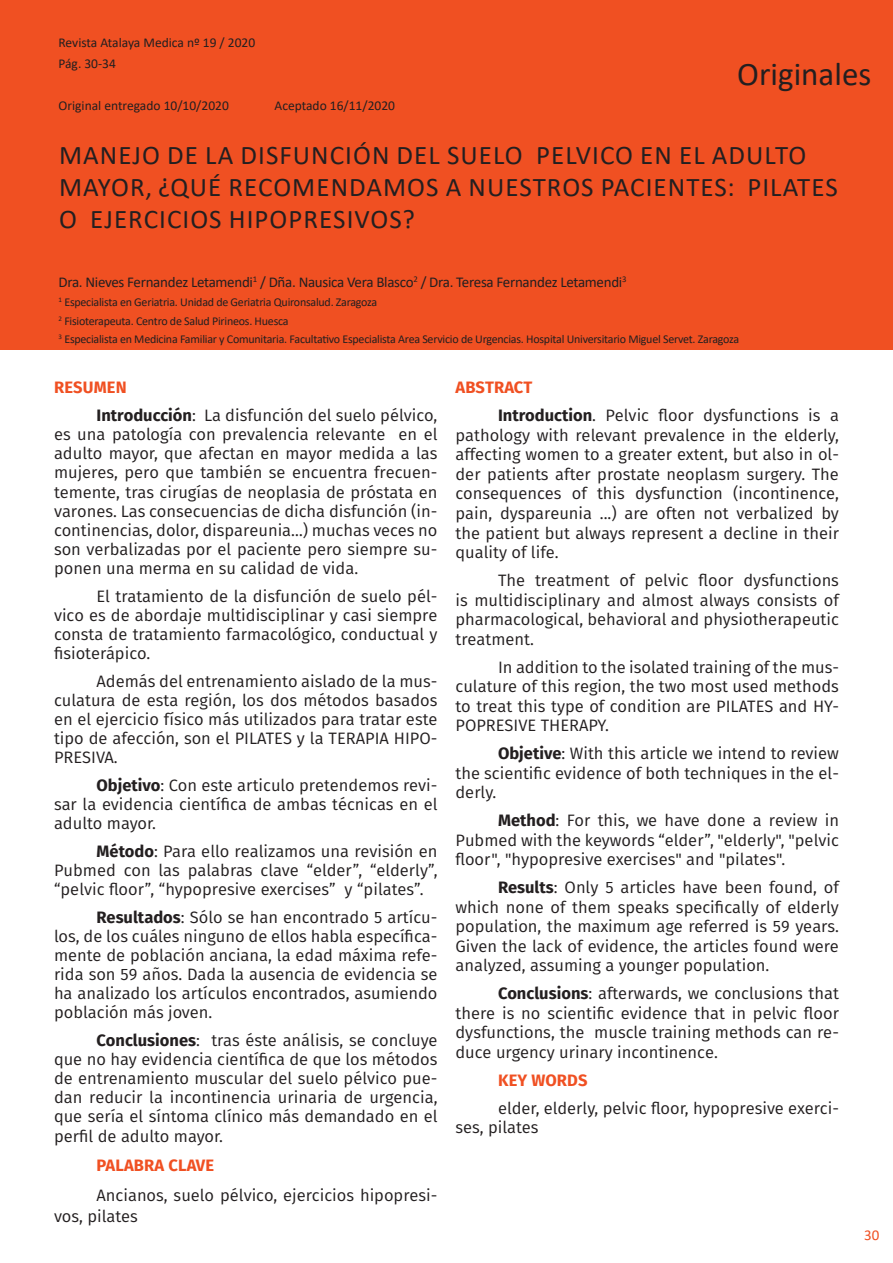
<style>
.page{position:relative;width:893px;height:1263px;background:#fff}
.page>*{position:absolute;margin:0;border:0;box-sizing:border-box;transform-origin:0 0}
.t1{font:33px "Calibri";color:#231f20}
.Encabezado_articulos{font:27px/32.4px "Calibri";letter-spacing:.04em;color:#231f20}
.Texto{font:16.5px/19.2px "Fira Sans";color:#231f20;text-align:justify}
.Texto-2{font:700 16.5px "Fira Sans";letter-spacing:.01em;color:#f05022}
.encabezado{font:700 16.5px "Fira Sans";letter-spacing:.01em;color:#f05022}
.Encabezado_articulos-2{font:15px "Calibri";letter-spacing:-.02em;color:#231f20}
.t2{font:15px "Calibri";color:#f05022}
.t3{font:13.5px "Calibri";color:#231f20}
.Encabezado_articulos-3{font:12px "Calibri";letter-spacing:-.02em;color:#231f20}
.s1{font-weight:700}
</style>
<div class="page">
<div style="left:0;top:0;width:893px;height:349px;background:#f05022"></div>
<p class="t3" style="left:58px;top:33px;width:198px">Revista Atalaya Medica nº 19 / 2020</p>
<p class="t3" style="left:58px;top:54px;width:59px">Pág. 30-34</p>
<p class="t3" style="left:58px;top:96px;width:172px">Original entregado 10/10/2020</p>
<p class="t3" style="left:274px;top:96px;width:122px">Aceptado 16/11/2020</p>
<h1 class="t1" style="left:737px;top:51px;width:136px">Originales</h1>
<p class="Encabezado_articulos" style="left:59px;top:138px;width:780px">MANEJO DE LA DISFUNCIÓN DEL SUELO PELVICO EN EL ADULTO<br>MAYOR, ¿QUÉ RECOMENDAMOS A NUESTROS PACIENTES: PILATES<br>O EJERCICIOS HIPOPRESIVOS?</p>
<p class="Encabezado_articulos-2" style="left:58px;top:272px;width:569px">Dra. Nieves Fernandez Letamendi<sup>1</sup> / Dña. Nausica Vera Blasco<sup>2</sup> / Dra. Teresa Fernandez Letamendi<sup>3</sup></p>
<p class="Encabezado_articulos-3" style="left:58px;top:294px;width:320px"><sup>1</sup> Especialista en Geriatria. Unidad de Geriatria Quironsalud. Zaragoza</p>
<p class="Encabezado_articulos-3" style="left:58px;top:312px;width:232px"><sup>2</sup> Fisioterapeuta. Centro de Salud Pirineos. Huesca</p>
<p class="Encabezado_articulos-3" style="left:58px;top:331px;width:682px"><sup>3</sup> Especialista en Medicina Familiar y Comunitaria. Facultativo Especialista Area Servicio de Urgencias. Hospital Universitario Miguel Servet. Zaragoza</p>
<p class="encabezado" style="left:54px;top:374px;width:74px">RESUMEN</p>
<p class="Texto" style="left:54px;top:405px;width:385px;text-indent:43px"><span class="s1">Introducción</span>: La disfunción del suelo pélvico, es una patología con prevalencia relevante en el adulto mayor, que afectan en mayor medida a las mujeres, pero que también se encuentra frecuen&shy;temente, tras cirugías de neoplasia de próstata en varones. Las consecuencias de dicha disfunción (in&shy;continencias, dolor, dispareunia…) muchas veces no son verbalizadas por el paciente pero siempre su&shy;ponen una merma en su calidad de vida.</p>
<p class="Texto" style="left:54px;top:586px;width:385px;text-indent:43px">El tratamiento de la disfunción de suelo pél&shy;vico es de abordaje multidisciplinar y casi siempre consta de tratamiento farmacológico, conductual y fisioterápico.</p>
<p class="Texto" style="left:54px;top:671px;width:385px;text-indent:43px">Además del entrenamiento aislado de la mus&shy;culatura de esta región, los dos métodos basados en el ejercicio físico más utilizados para tratar este tipo de afección, son el PILATES y la TERAPIA HIPO-PRESIVA.</p>
<p class="Texto" style="left:54px;top:775px;width:385px;text-indent:43px"><span class="s1">Objetivo</span>: Con este articulo pretendemos revi&shy;sar la evidencia científica de ambas técnicas en el adulto mayor.</p>
<p class="Texto" style="left:54px;top:841px;width:385px;text-indent:43px"><span class="s1">Método</span>: Para ello realizamos una revisión en Pubmed con las palabras clave “elder”, “elderly”, “pelvic floor”, “hypopresive exercises” y “pilates”.</p>
<p class="Texto" style="left:54px;top:907px;width:385px;text-indent:43px"><span class="s1">Resultados</span>: Sólo se han encontrado 5 artícu&shy;los, de los cuáles ninguno de ellos habla específica&shy;mente de población anciana, la edad máxima refe&shy;rida son 59 años. Dada la ausencia de evidencia se ha analizado los artículos encontrados, asumiendo población más joven.</p>
<p class="Texto" style="left:54px;top:1030px;width:385px;text-indent:43px"><span class="s1">Conclusiones</span>: tras éste análisis, se concluye que no hay evidencia científica de que los métodos de entrenamiento muscular del suelo pélvico pue&shy;dan reducir la incontinencia urinaria de urgencia, que sería el síntoma clínico más demandado en el perfil de adulto mayor.</p>
<p class="Texto-2" style="left:97px;top:1151px;width:119px">PALABRA CLAVE</p>
<p class="Texto" style="left:54px;top:1184px;width:385px;line-height:21px;text-indent:43px">Ancianos, suelo pélvico, ejercicios hipopresi&shy;vos, pilates</p>
<p class="encabezado" style="left:456px;top:374px;width:78px">ABSTRACT</p>
<p class="Texto" style="left:455px;top:406px;width:385px;text-indent:43px"><span class="s1">Introduction</span>. Pelvic floor dysfunctions is a pathology with relevant prevalence in the elderly, affecting women to a greater extent, but also in ol&shy;der patients after prostate neoplasm surgery. The consequences of this dysfunction (incontinence, pain, dyspareunia ...) are often not verbalized by the patient but always represent a decline in their quality of life.</p>
<p class="Texto" style="left:455px;top:570px;width:385px;text-indent:43px">The treatment of pelvic floor dysfunctions is multidisciplinary and almost always consists of pharmacological, behavioral and physiotherapeutic treatment.</p>
<p class="Texto" style="left:455px;top:657px;width:385px;text-indent:43px">In addition to the isolated training of the mus&shy;culature of this region, the two most used methods to treat this type of condition are PILATES and HY-POPRESIVE THERAPY.</p>
<p class="Texto" style="left:455px;top:743px;width:385px;text-indent:43px"><span class="s1">Objetive</span>: With this article we intend to review the scientific evidence of both techniques in the el&shy;derly.</p>
<p class="Texto" style="left:455px;top:810px;width:385px;text-indent:43px"><span class="s1">Method</span>: For this, we have done a review in Pubmed with the keywords “elder”, "elderly", "pelvic floor", "hypopresive exercises" and "pilates".</p>
<p class="Texto" style="left:455px;top:877px;width:385px;text-indent:43px"><span class="s1">Results</span>: Only 5 articles have been found, of which none of them speaks specifically of elderly population, the maximum age referred is 59 years.<br>Given the lack of evidence, the articles found were analyzed, assuming a younger population.</p>
<p class="Texto" style="left:455px;top:983px;width:385px;text-indent:43px"><span class="s1">Conclusions</span>: afterwards, we conclusions that there is no scientific evidence that in pelvic floor dysfunctions, the muscle training methods can re&shy;duce urgency urinary incontinence.</p>
<p class="Texto-2" style="left:498px;top:1066px;width:91px">KEY WORDS</p>
<p class="Texto" style="left:455px;top:1098px;width:385px;text-indent:43px">elder, elderly, pelvic floor, hypopresive exerci&shy;ses, pilates</p>
<p class="t2" style="left:864px;top:1224px;width:17px">30</p>
</div>
